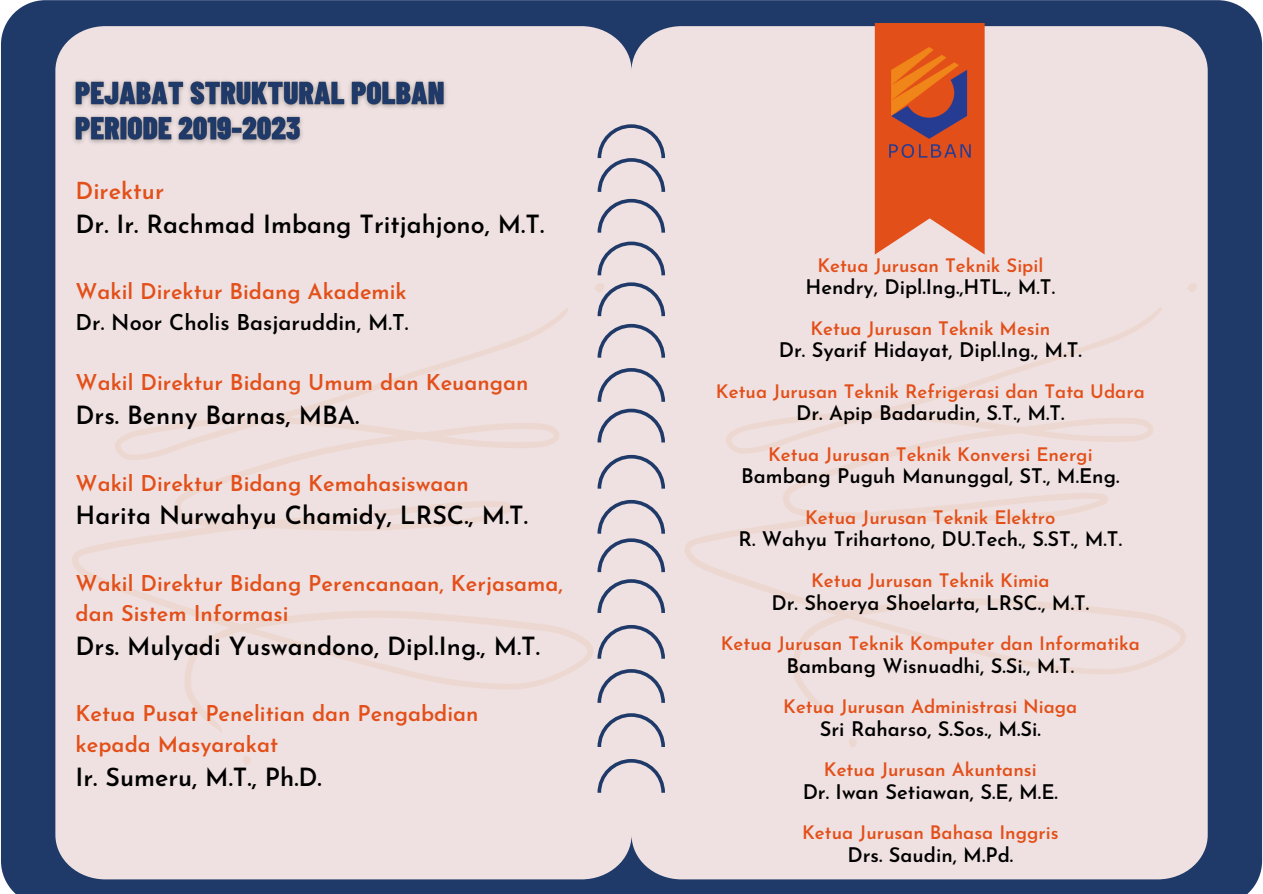
<style>
.page{position:relative;width:1263px;height:894px;background:#fff}
.page>*{position:absolute;margin:0;border:0;box-sizing:border-box;transform-origin:0 0}
.t1{font:600 25.05px "Josefin Sans";color:#000}
.t2{font:600 23.4px "Josefin Sans";color:#e34f19}
.t3{font:600 21.75px "Josefin Sans";color:#e34f19}
.t4{font:600 21.75px "Josefin Sans";color:#000}
.t5{font:600 20.1px "Josefin Sans";color:#000}
.t6{font:600 18.6px "Josefin Sans";color:#e34f19}
</style>
<div class="page">
<div style="left:1px;top:0;width:1261px;height:893px;background:#1f3a68"></div>
<div style="left:55px;top:26px;width:1153px;height:853px;background:#efe1e1"></div>
<div style="left:118px;top:207px;width:451px;height:50px;background:#efe1e1;border-radius:25px"></div>
<div style="left:694px;top:196px;width:451px;height:50px;background:#efe1e1;border-radius:25px"></div>
<svg style="left:875px;top:23px;width:110px;height:231px"></svg>
<svg style="left:70px;top:282px;width:535px;height:483px;fill:#efe1e1"></svg>
<svg style="left:683px;top:282px;width:514px;height:465px;fill:#efe1e1"></svg>
<img style="left:890px;top:47px;width:81px;height:111px">
<svg style="left:598px;top:124px;width:67px;height:68px"></svg>
<svg style="left:598px;top:199px;width:67px;height:33px"></svg>
<svg style="left:598px;top:241px;width:67px;height:34px"></svg>
<svg style="left:598px;top:324px;width:67px;height:33px"></svg>
<svg style="left:598px;top:282px;width:67px;height:34px"></svg>
<svg style="left:598px;top:368px;width:67px;height:33px"></svg>
<svg style="left:597px;top:408px;width:68px;height:34px"></svg>
<svg style="left:598px;top:455px;width:67px;height:33px"></svg>
<svg style="left:597px;top:500px;width:68px;height:72px"></svg>
<svg style="left:597px;top:624px;width:68px;height:34px"></svg>
<svg style="left:597px;top:579px;width:68px;height:33px"></svg>
<svg style="left:597px;top:669px;width:68px;height:33px"></svg>
<svg style="left:597px;top:758px;width:68px;height:34px"></svg>
<svg style="left:597px;top:713px;width:68px;height:33px"></svg>
<img style="left:68px;top:66px;width:390px;height:90px">
<p class="t2" style="left:76px;top:181px;width:90px">Direktur</p>
<p class="t1" style="left:76px;top:214px;width:470px">Dr. Ir. Rachmad Imbang Tritjahjono, M.T.</p>
<p class="t3" style="left:76px;top:283px;width:333px">Wakil Direktur Bidang Akademik</p>
<p class="t4" style="left:76px;top:313px;width:334px">Dr. Noor Cholis Basjaruddin, M.T.</p>
<p class="t3" style="left:76px;top:374px;width:454px">Wakil Direktur Bidang Umum dan Keuangan</p>
<p class="t1" style="left:76px;top:405px;width:285px">Drs. Benny Barnas, MBA.</p>
<p class="t3" style="left:76px;top:474px;width:395px">Wakil Direktur Bidang Kemahasiswaan</p>
<p class="t1" style="left:76px;top:505px;width:454px">Harita Nurwahyu Chamidy, LRSC., M.T.</p>
<p class="t3" style="left:76px;top:574px;width:489px">Wakil Direktur Bidang Perencanaan, Kerjasama,</p>
<p class="t3" style="left:76px;top:604px;width:214px">dan Sistem Informasi</p>
<p class="t1" style="left:76px;top:636px;width:466px">Drs. Mulyadi Yuswandono, Dipl.Ing., M.T.</p>
<p class="t3" style="left:76px;top:704px;width:405px">Ketua Pusat Penelitian dan Pengabdian</p>
<p class="t3" style="left:76px;top:735px;width:204px">kepada Masyarakat</p>
<p class="t1" style="left:76px;top:766px;width:248px">Ir. Sumeru, M.T., Ph.D.</p>
<p class="t6" style="left:817px;top:258px;width:228px">Ketua Jurusan Teknik Sipil</p>
<p class="t5" style="left:806px;top:279px;width:251px">Hendry, Dipl.Ing.,HTL., M.T.</p>
<p class="t6" style="left:810px;top:321px;width:241px">Ketua Jurusan Teknik Mesin</p>
<p class="t5" style="left:779px;top:342px;width:305px">Dr. Syarif Hidayat, Dipl.Ing., M.T.</p>
<p class="t6" style="left:716px;top:384px;width:430px">Ketua Jurusan Teknik Refrigerasi dan Tata Udara</p>
<p class="t5" style="left:796px;top:405px;width:270px">Dr. Apip Badarudin, S.T., M.T.</p>
<p class="t6" style="left:768px;top:447px;width:326px">Ketua Jurusan Teknik Konversi Energi</p>
<p class="t5" style="left:741px;top:468px;width:380px">Bambang Puguh Manunggal, ST., M.Eng.</p>
<p class="t6" style="left:805px;top:510px;width:252px">Ketua Jurusan Teknik Elektro</p>
<p class="t5" style="left:739px;top:531px;width:385px">R. Wahyu Trihartono, DU.Tech., S.ST., M.T.</p>
<p class="t6" style="left:811px;top:573px;width:240px">Ketua Jurusan Teknik Kimia</p>
<p class="t5" style="left:771px;top:594px;width:319px">Dr. Shoerya Shoelarta, LRSC., M.T.</p>
<p class="t6" style="left:721px;top:636px;width:421px">Ketua Jurusan Teknik Komputer dan Informatika</p>
<p class="t5" style="left:786px;top:657px;width:289px">Bambang Wisnuadhi, S.Si., M.T.</p>
<p class="t6" style="left:783px;top:699px;width:296px">Ketua Jurusan Administrasi Niaga</p>
<p class="t5" style="left:820px;top:720px;width:223px">Sri Raharso, S.Sos., M.Si.</p>
<p class="t6" style="left:824px;top:762px;width:214px">Ketua Jurusan Akuntansi</p>
<p class="t5" style="left:803px;top:783px;width:257px">Dr. Iwan Setiawan, S.E, M.E.</p>
<p class="t6" style="left:802px;top:824px;width:258px">Ketua Jurusan Bahasa Inggris</p>
<p class="t5" style="left:847px;top:846px;width:167px">Drs. Saudin, M.Pd.</p>
</div>
